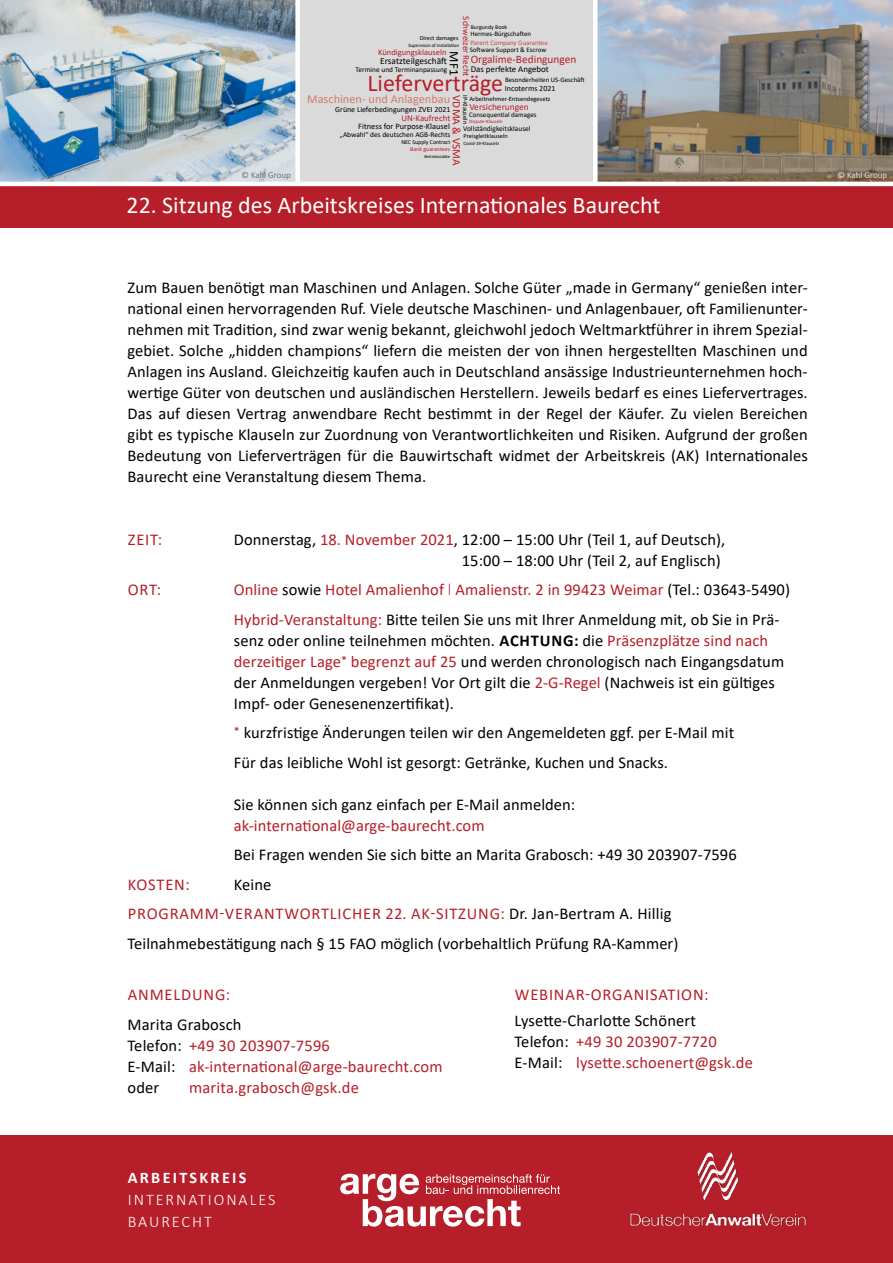
<style>
.page{position:relative;width:893px;height:1263px;background:#fff}
.page>*{position:absolute;margin:0;border:0;box-sizing:border-box;transform-origin:0 0}
.t1{font:24px "Calibri";color:#fff}
.t2{font:24px "Calibri";color:#b61f29}
.t3{font:16.5px/21px "Calibri";letter-spacing:.005em;color:#000}
.t4{font:16.5px/21px "Calibri";letter-spacing:.01em;color:#b61f29}
.t5{font:16.5px "Calibri";letter-spacing:.05em;color:#b61f29}
.t6{font:300 16.2px/21.6px "Calibri";letter-spacing:.12em;color:#fff}
.t7{font:700 16.2px "Calibri";letter-spacing:.14em;color:#fff}
.t8{font:13.05px "Calibri";color:#000}
.t9{font:12.3px "Calibri";color:#d27c6d}
.t10{font:11.4px "Calibri";color:#b61f29}
.t11{font:9.45px "Calibri";color:#000}
.t12{font:9.45px "Calibri";color:#b61f29}
.t13{font:9.15px "Calibri";color:#b61f29}
.t14{font:300 9px "Calibri";color:#575756}
.t15{font:300 9px "Calibri";color:#fff}
.t16{font:8.85px "Calibri";color:#000}
.t17{font:8.85px "Calibri";color:#b61f29}
.t18{font:8.55px "Calibri";color:#b61f29}
.t19{font:8.4px "Calibri";color:#000}
.t20{font:7.95px "Calibri";color:#000}
.t21{font:7.35px "Calibri";color:#000}
.t22{font:7.05px "Calibri";color:#000}
.t23{font:6.9px "Calibri";color:#000}
.t24{font:6.9px "Calibri";color:#c44e45}
.t25{font:6.6px "Calibri";color:#000}
.t26{font:6.3px "Calibri";color:#000}
.t27{font:6.15px "Calibri";color:#000}
.t28{font:5.85px "Calibri";color:#000}
.t29{font:5.85px "Calibri";color:#b61f29}
.t30{font:4.95px "Calibri";color:#000}
.t31{font:4.95px "Calibri";color:#b61f29}
.t32{font:4.5px "Calibri";color:#000}
.s1{color:#b61f29}
.s2{font-weight:300;color:#b61f29}
.s3{font-weight:700}
.s4{color:#000}
</style>
<div class="page">
<div style="left:0;top:1135px;width:893px;height:128px;background:#b61f29"></div>
<img style="left:598px;top:0;width:295px;height:182px">
<img style="left:0;top:0;width:295px;height:182px">
<div style="left:298px;top:0;width:297px;height:183px;background:#dadada"></div>
<div style="left:295px;top:0;width:5px;height:183px;background:#fff"></div>
<div style="left:593px;top:0;width:5px;height:183px;background:#fff"></div>
<div style="left:0;top:185px;width:893px;height:43px;background:#b61f29"></div>
<hr style="left:0;top:182px;width:893px;height:4px;background:#fff">
<img style="left:630px;top:1151px;width:177px;height:76px">
<svg style="left:340px;top:1174px;width:220px;height:52px"></svg>
<p class="t13" style="left:472px;top:16px;width:62px;rotate:90deg">Schweizer Recht</p>
<p class="t28" style="left:471px;top:23px;width:38px">Burgundy Book</p>
<p class="t23" style="left:470px;top:29px;width:62px">Hermes-Bürgschaten</p>
<p class="t27" style="left:420px;top:34px;width:40px">Direct damages</p>
<p class="t24" style="left:470px;top:38px;width:79px">Parent Company Guarantee</p>
<p class="t30" style="left:408px;top:42px;width:52px">Supervison of Installaion</p>
<p class="t23" style="left:470px;top:45px;width:78px">Sotware Support &amp; Escrow</p>
<p class="t18" style="left:378px;top:47px;width:70px">Kündigungsklauseln</p>
<p class="t8" style="left:463px;top:51px;width:25px;rotate:90deg">MF1</p>
<p class="t10" style="left:471px;top:51px;width:107px">Orgalime-Bedingungen</p>
<p class="t11" style="left:380px;top:55px;width:68px">Ersatzteilgeschät</p>
<p class="t16" style="left:471px;top:63px;width:80px">Das perfekte Angebot</p>
<p class="t21" style="left:355px;top:65px;width:93px">Termine und Terminanpassung</p>
<h1 class="t2" style="left:367px;top:67px;width:137px">Lieferverträge</h1>
<p class="t9" style="left:307px;top:90px;width:145px">Maschinen- und Anlagenbau</p>
<p class="t10" style="left:463px;top:95px;width:72px;rotate:90deg">VDMA &amp; VSMA</p>
<p class="t23" style="left:505px;top:74px;width:81px">Besonderheiten US-Geschät</p>
<p class="t20" style="left:505px;top:83px;width:52px">Incoterms 2021</p>
<p class="t25" style="left:470px;top:95px;width:31px;rotate:90deg">IP-Klauseln</p>
<p class="t25" style="left:469px;top:94px;width:83px">Arbeitnehmer-Entsendegesetz</p>
<p class="t20" style="left:335px;top:104px;width:117px">Grüne Lieferbedingungen ZVEI 2021</p>
<p class="t12" style="left:469px;top:100px;width:61px">Versicherungen</p>
<p class="t22" style="left:469px;top:110px;width:69px">Consequenial damages</p>
<p class="t17" style="left:401px;top:112px;width:50px">UN-Kaufrecht</p>
<p class="t31" style="left:469px;top:118px;width:35px">Dispute-Klauseln</p>
<p class="t19" style="left:358px;top:121px;width:93px">Fitness for Purpose-Klausel</p>
<p class="t21" style="left:463px;top:124px;width:69px">Vollständigkeitsklausel</p>
<p class="t21" style="left:340px;top:129px;width:112px">„Abwahl“ des deutschen AGB-Rechts</p>
<p class="t26" style="left:463px;top:132px;width:46px">Preisgleitklauseln</p>
<p class="t28" style="left:401px;top:138px;width:51px">NEC Supply Contract</p>
<p class="t30" style="left:463px;top:140px;width:37px">Covid-19-Klauseln</p>
<p class="t29" style="left:410px;top:145px;width:41px">Bank guarantees</p>
<p class="t32" style="left:424px;top:153px;width:27px">Betriebsstäte</p>
<p class="t14" style="left:241px;top:169px;width:51px">© Kahl Group</p>
<p class="t15" style="left:838px;top:169px;width:51px">© Kahl Group</p>
<h1 class="t1" style="left:126px;top:189px;width:535px">22. Sitzung des Arbeitskreises Internaionales Baurecht</h1>
<p class="t3" style="left:128px;top:277px;width:682px;text-align:justify">Zum Bauen benöigt man Maschinen und Anlagen. Solche Güter „made in Germany“ genießen inter&shy;naional einen hervorragenden Ruf. Viele deutsche Maschinen- und Anlagenbauer, ot Familienunter&shy;nehmen mit Tradiion, sind zwar wenig bekannt, gleichwohl jedoch Weltmarkführer in ihrem Spezial&shy;gebiet. Solche „hidden champions“ liefern die meisten der von ihnen hergestellten Maschinen und Anlagen ins Ausland. Gleichzeiig kaufen auch in Deutschland ansässige Industrieunternehmen hoch&shy;werige Güter von deutschen und ausländischen Herstellern. Jeweils bedarf es eines Liefervertrages.<br>Das auf diesen Vertrag anwendbare Recht besimmt in der Regel der Käufer. Zu vielen Bereichen gibt es typische Klauseln zur Zuordnung von Verantwortlichkeiten und Risiken. Aufgrund der großen Bedeutung von Lieferverträgen für die Bauwirtschat widmet der Arbeitskreis (AK) Internaionales Baurecht eine Veranstaltung diesem Thema.</p>
<p class="t4" style="left:128px;top:528px;width:36px">ZEIT:</p>
<p class="t3" style="left:234px;top:528px;width:493px;text-align:right">Donnerstag, <span class="s1">18. November 2021</span>, 12:00 – 15:00 Uhr (Teil 1, auf Deutsch),<br>15:00 – 18:00 Uhr (Teil 2, auf Englisch)</p>
<p class="t4" style="left:128px;top:579px;width:35px">ORT:</p>
<p class="t3" style="left:234px;top:574px;width:558px;line-height:29.5px"><span class="s1">Online</span> sowie <span class="s1">Hotel Amalienhof</span> <span class="s2">׀</span> <span class="s1">Amalienstr. 2 in 99423 Weimar</span> (Tel.: 03643-5490)<br><span class="s1">Hybrid-Veranstaltung:</span> Bite teilen Sie uns mit Ihrer Anmeldung mit, ob Sie in Prä-</p>
<p class="t3" style="left:234px;top:629px;width:552px">senz oder online teilnehmen möchten. <span class="s3">ACHTUNG:</span> die <span class="s1">Präsenzplätze sind nach derzeiiger Lage</span><sup>*</sup> <span class="s1">begrenzt auf 25</span> und werden chronologisch nach Eingangsdatum der Anmeldungen vergeben! Vor Ort gilt die <span class="s1">2-G-Regel</span> (Nachweis ist ein güliges Impf- oder Genesenenzeriikat).</p>
<p class="t3" style="left:234px;top:717px;width:502px;line-height:29.5px"><sup>*</sup> kurzfrisige Änderungen teilen wir den Angemeldeten ggf. per E-Mail mit<br>Für das leibliche Wohl ist gesorgt: Getränke, Kuchen und Snacks.</p>
<p class="t3" style="left:234px;top:793px;width:343px">Sie können sich ganz einfach per E-Mail anmelden:</p>
<p class="t4" style="left:234px;top:814px;width:252px">ak-internaional@arge-baurecht.com</p>
<p class="t3" style="left:234px;top:844px;width:504px">Bei Fragen wenden Sie sich bite an Marita Grabosch: +49 30 203907-7596</p>
<p class="t4" style="left:128px;top:873px;width:63px">KOSTEN:</p>
<p class="t3" style="left:128px;top:869px;width:552px;line-height:29.5px;text-indent:106px">Keine<br><span class="s1">PROGRAMM-VERANTWORTLICHER 22. AK-SITZUNG:</span> Dr. Jan-Bertram A. Hillig<br>Teilnahmebestäigung nach § 15 FAO möglich (vorbehaltlich Prüfung RA-Kammer)</p>
<p class="t5" style="left:128px;top:983px;width:104px">ANMELDUNG:</p>
<p class="t4" style="left:128px;top:1013px;width:316px"><span class="s4">Marita Grabosch<br>Telefon:</span> +49 30 203907-7596<br><span class="s4">E-Mail:</span> ak-internaional@arge-baurecht.com <span class="s4">oder</span></p>
<p class="t4" style="left:189px;top:1076px;width:171px">marita.grabosch@gsk.de</p>
<p class="t7" style="left:128px;top:1166px;width:120px">ARBEITSKREIS</p>
<p class="t6" style="left:128px;top:1189px;width:149px">INTERNATIONALES<br>BAURECHT</p>
<p class="t5" style="left:515px;top:983px;width:195px">WEBINAR-ORGANISATION:</p>
<p class="t4" style="left:515px;top:1009px;width:240px"><span class="s4">Lysete-Charlote Schönert<br>Telefon:</span> +49 30 203907-7720<br><span class="s4">E-Mail:</span> lysete.schoenert@gsk.de</p>
</div>
